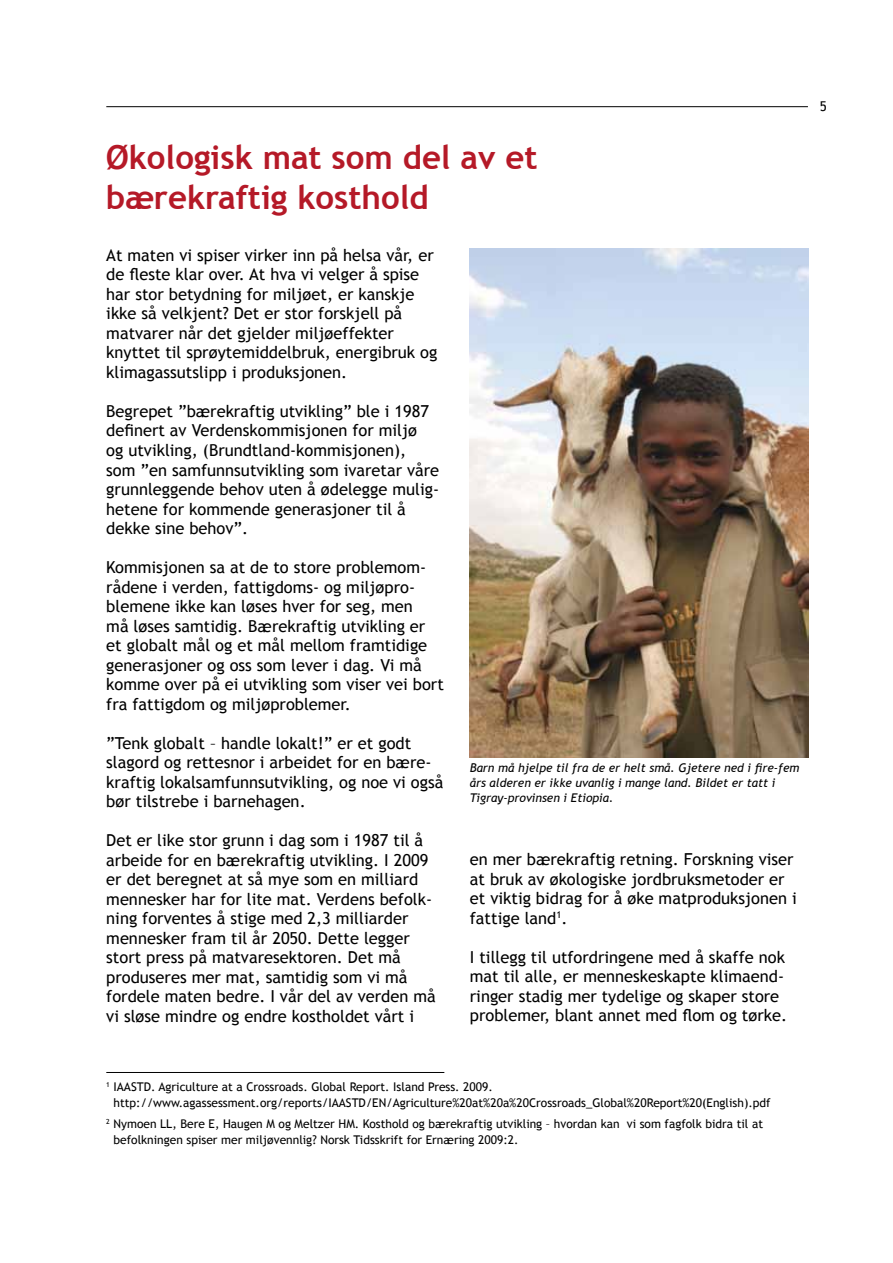
<style>
.page{position:relative;width:893px;height:1263px;background:#fff}
.page>*{position:absolute;margin:0;border:0;box-sizing:border-box;transform-origin:0 0}
.t1{font:700 33px/39.6px "Trebuchet MS";color:#b51927}
.t2{font:16.5px/19.5px "Trebuchet MS";color:#000}
.t3{font:13.5px "Trebuchet MS";color:#000}
.t4{font:12px/16.5px "Trebuchet MS";color:#000}
.t5{font:italic 12px/15px "Trebuchet MS";color:#000}
</style>
<div class="page">
<hr style="left:106px;top:106px;width:702px;height:1px;background:#000">
<img style="left:470px;top:249px;width:339px;height:508px">
<hr style="left:106px;top:1072px;width:338px;height:1px;background:#000">
<h1 class="t1" style="left:106px;top:137px;width:433px">Økologisk mat som del av et bærekraftig kosthold</h1>
<p class="t2" style="left:106px;top:246px;width:333px">At maten vi spiser virker inn på helsa vår, er de fleste klar over. At hva vi velger å spise har stor betydning for miljøet, er kanskje ikke så velkjent? Det er stor forskjell på matvarer når det gjelder miljøeffekter knyttet til sprøytemiddelbruk, energibruk og klimagassutslipp i produksjonen.</p>
<p class="t2" style="left:106px;top:402px;width:334px">Begrepet ”bærekraftig utvikling” ble i 1987 definert av Verdenskommisjonen for miljø<br>og utvikling, (Brundtland-kommisjonen), som ”en samfunnsutvikling som ivaretar våre grunnleggende behov uten å ødelegge mulig&shy;hetene for kommende generasjoner til å dekke sine behov”.</p>
<p class="t2" style="left:106px;top:558px;width:339px">Kommisjonen sa at de to store problemom&shy;rådene i verden, fattigdoms- og miljøpro&shy;blemene ikke kan løses hver for seg, men<br>må løses samtidig. Bærekraftig utvikling er et globalt mål og et mål mellom framtidige generasjoner og oss som lever i dag. Vi må komme over på ei utvikling som viser vei bort fra fattigdom og miljøproblemer.</p>
<p class="t2" style="left:106px;top:733px;width:339px">”Tenk globalt – handle lokalt!” er et godt slagord og rettesnor i arbeidet for en bære&shy;kraftig lokalsamfunnsutvikling, og noe vi også bør tilstrebe i barnehagen.</p>
<p class="t2" style="left:106px;top:831px;width:331px">Det er like stor grunn i dag som i 1987 til å arbeide for en bærekraftig utvikling. I 2009 er det beregnet at så mye som en milliard mennesker har for lite mat. Verdens befolk&shy;ning forventes å stige med 2,3 milliarder mennesker fram til år 2050. Dette legger stort press på matvaresektoren. Det må produseres mer mat, samtidig som vi må fordele maten bedre. I vår del av verden må vi sløse mindre og endre kostholdet vårt i</p>
<p class="t5" style="left:470px;top:760px;width:331px">Barn må hjelpe til fra de er helt små. Gjetere ned i fire-fem års alderen er ikke uvanlig i mange land. Bildet er tatt i<br>Tigray-provinsen i Etiopia.</p>
<p class="t2" style="left:470px;top:850px;width:328px">en mer bærekraftig retning. Forskning viser at bruk av økologiske jordbruksmetoder er et viktig bidrag for å øke matproduksjonen i fattige land<sup>1</sup>.</p>
<p class="t2" style="left:470px;top:947px;width:319px">I tillegg til utfordringene med å skaffe nok mat til alle, er menneskeskapte klimaend&shy;ringer stadig mer tydelige og skaper store problemer, blant annet med flom og tørke.</p>
<p class="t3" style="left:820px;top:99px;width:9px">5</p>
<p class="t4" style="left:114px;top:1078px;width:658px;text-indent:-7px"><sup>1</sup> IAASTD. Agriculture at a Crossroads. Global Report. Island Press. 2009. http://www.agassessment.org/reports/IAASTD/EN/Agriculture%20at%20a%20Crossroads_Global%20Report%20(English).pdf</p>
<p class="t4" style="left:114px;top:1115px;width:651px;text-indent:-7px"><sup>2</sup> Nymoen LL, Bere E, Haugen M og Meltzer HM. Kosthold og bærekraftig utvikling – hvordan kan vi som fagfolk bidra til at befolkningen spiser mer miljøvennlig? Norsk Tidsskrift for Ernæring 2009:2.</p>
</div>
